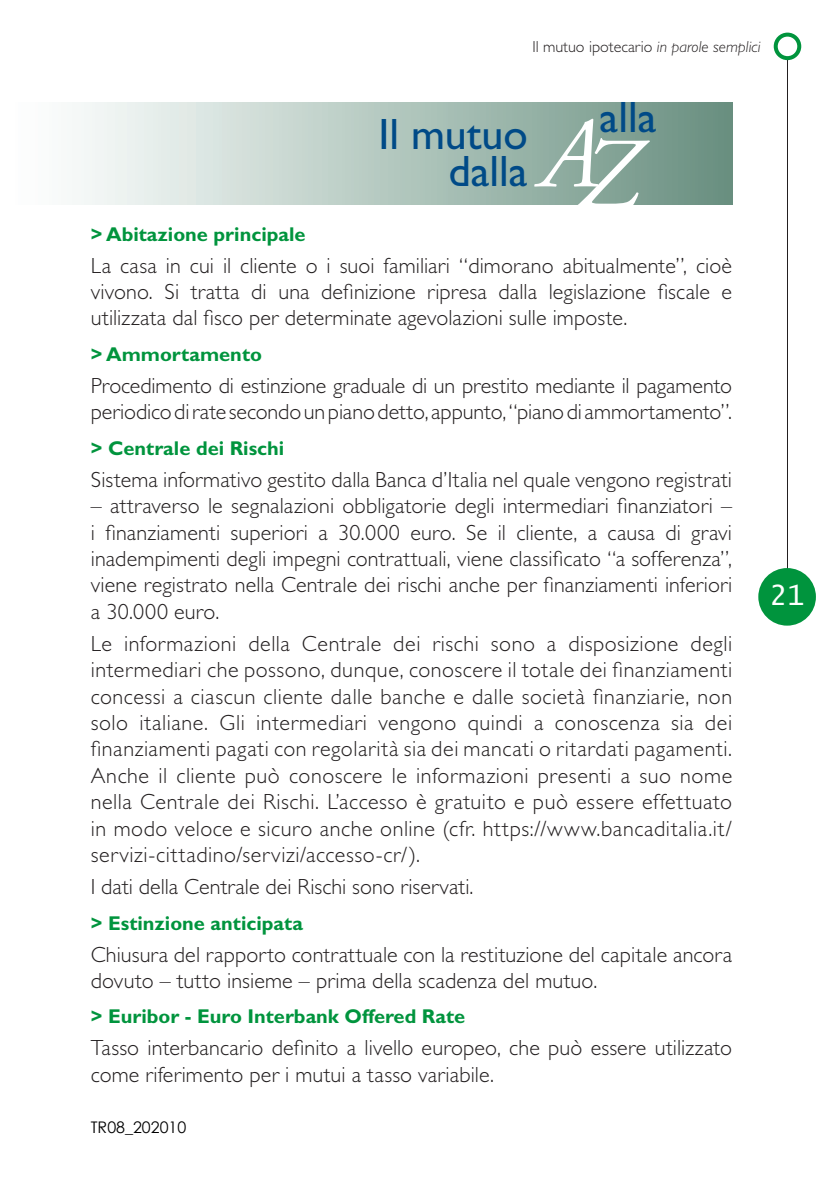
<style>
.page{position:relative;width:840px;height:1191px;background:#fff}
.page>*{position:absolute;margin:0;border:0;box-sizing:border-box;transform-origin:0 0}
.t1{font:italic 100px "Adobe Garamond Pro";color:#fff}
.TITOLO_SEZIONE{font:44px "Gill Sans Std";color:#004a87}
.t2{font:28px "Lucida Console";color:#fff}
.PARAGRAFO{font:300 22px/26.4px "Gill Sans Std";letter-spacing:.005em;color:#231f20;text-align:justify}
.TITOLETTO_PARAGRAFO{font:700 20px "Gill Sans Std";color:#00943d}
.t3{font:300 16px "Gill Sans Std";color:#231f20}
.t4{font:16px "Century Gothic";color:#000}
.s1{font-style:italic}
</style>
<div class="page">
<hr style="left:786px;top:60px;width:1px;height:510px;background:#231f20">
<div style="left:759px;top:570px;width:54px;height:53px;background:#00943d;border-radius:50%"></div>
<div style="left:757px;top:568px;width:58px;height:57px;border:4px solid #00943d;border-radius:50%"></div>
<div style="left:773px;top:33px;width:27px;height:27px;border:4px solid #00943d;border-radius:50%"></div>
<div style="left:0;top:102px;width:731px;height:102px;background:linear-gradient(to right,#fff,#6a9181)"></div>
<p class="t3" style="left:532px;top:38px;width:229px">Il mutuo ipotecario <span class="s1">in parole semplici</span></p>
<p class="TITOLO_SEZIONE" style="left:599px;top:92px;width:58px">alla</p>
<p class="t1" style="left:578px;top:115px;width:62px">Z</p>
<p class="t1" style="left:539px;top:95px;width:61px">A</p>
<p class="TITOLO_SEZIONE" style="left:378px;top:109px;width:151px">Il mutuo</p>
<p class="TITOLO_SEZIONE" style="left:448px;top:146px;width:81px">dalla</p>
<p class="TITOLETTO_PARAGRAFO" style="left:91px;top:222px;width:216px">&gt; Abitazione principale</p>
<p class="PARAGRAFO" style="left:91px;top:252px;width:642px">La casa in cui il cliente o i suoi familiari “dimorano abitualmente”, cioè vivono. Si tratta di una definizione ripresa dalla legislazione fiscale e utilizzata dal fisco per determinate agevolazioni sulle imposte.</p>
<p class="TITOLETTO_PARAGRAFO" style="left:91px;top:342px;width:173px">&gt; Ammortamento</p>
<p class="PARAGRAFO" style="left:91px;top:372px;width:642px">Procedimento di estinzione graduale di un prestito mediante il pagamento periodico di rate secondo un piano detto, appunto, “piano di ammortamento”.</p>
<p class="TITOLETTO_PARAGRAFO" style="left:91px;top:436px;width:195px">&gt; Centrale dei Rischi</p>
<p class="PARAGRAFO" style="left:91px;top:466px;width:642px">Sistema informativo gestito dalla Banca d’Italia nel quale vengono registrati</p>
<p class="PARAGRAFO" style="left:91px;top:493px;width:642px">– attraverso le segnalazioni obbligatorie degli intermediari finanziatori – i finanziamenti superiori a 30.000 euro. Se il cliente, a causa di gravi inadempimenti degli impegni contrattuali, viene classificato “a sofferenza”, viene registrato nella Centrale dei rischi anche per finanziamenti inferiori a 30.000 euro.</p>
<p class="PARAGRAFO" style="left:91px;top:630px;width:642px">Le informazioni della Centrale dei rischi sono a disposizione degli intermediari che possono, dunque, conoscere il totale dei finanziamenti concessi a ciascun cliente dalle banche e dalle società finanziarie, non solo italiane. Gli intermediari vengono quindi a conoscenza sia dei finanziamenti pagati con regolarità sia dei mancati o ritardati pagamenti.<br>Anche il cliente può conoscere le informazioni presenti a suo nome nella Centrale dei Rischi. L’accesso è gratuito e può essere effettuato in modo veloce e sicuro anche online (cfr. https://www.bancaditalia.it/ servizi-cittadino/servizi/accesso-cr/).</p>
<p class="PARAGRAFO" style="left:91px;top:874px;width:384px">I dati della Centrale dei Rischi sono riservati.</p>
<p class="TITOLETTO_PARAGRAFO" style="left:91px;top:911px;width:213px">&gt; Estinzione anticipata</p>
<p class="PARAGRAFO" style="left:91px;top:941px;width:642px">Chiusura del rapporto contrattuale con la restituzione del capitale ancora dovuto – tutto insieme – prima della scadenza del mutuo.</p>
<p class="TITOLETTO_PARAGRAFO" style="left:91px;top:1004px;width:376px">&gt; Euribor - Euro Interbank Offered Rate</p>
<p class="PARAGRAFO" style="left:91px;top:1035px;width:642px">Tasso interbancario definito a livello europeo, che può essere utilizzato come riferimento per i mutui a tasso variabile.</p>
<p class="t4" style="left:91px;top:1116px;width:97px">TR08_202010</p>
<p class="t2" style="left:769px;top:583px;width:35px">21</p>
</div>
